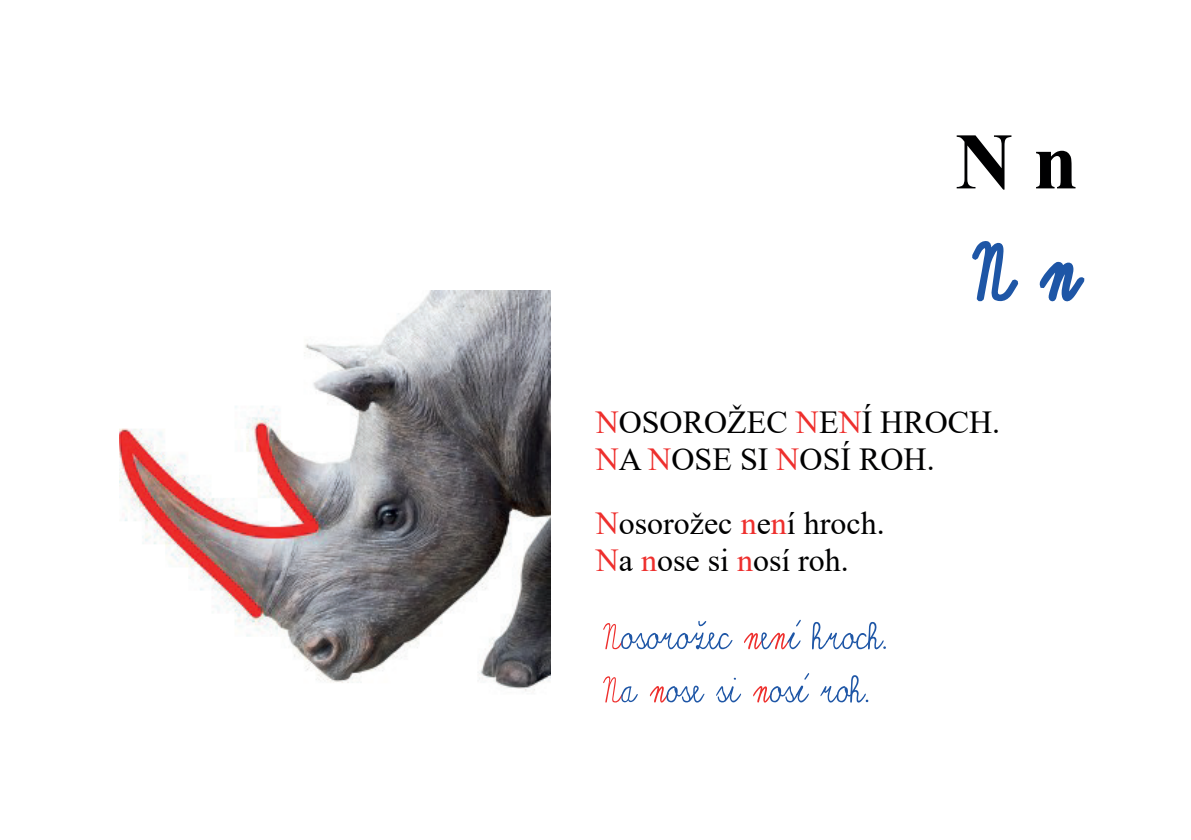
<style>
.page{position:relative;width:1191px;height:840px;background:#fff}
.page>*{position:absolute;margin:0;border:0;box-sizing:border-box;transform-origin:0 0}
.t1{font:700 80px "Times New Roman";color:#000001}
.t2{font:56px/53.2px "skolacek CE";color:#1e56a6}
.t3{font:32px/36.8px "Times New Roman";color:#000001}
.s1{color:#ee2f2d}
</style>
<div class="page">
<svg style="left:972px;top:241px;width:47px;height:61px"></svg>
<svg style="left:1039px;top:261px;width:45px;height:41px"></svg>
<img style="left:119px;top:291px;width:431px;height:400px">
<h1 class="t1" style="left:955px;top:116px;width:124px">N n</h1>
<p class="t3" style="left:596px;top:403px;width:406px"><span class="s1">N</span>OSOROŽEC <span class="s1">N</span>E<span class="s1">N</span>Í HROCH.<br><span class="s1">N</span>A <span class="s1">N</span>OSE SI <span class="s1">N</span>OSÍ ROH.</p>
<p class="t3" style="left:596px;top:504px;width:290px"><span class="s1">N</span>osorožec <span class="s1">n</span>e<span class="s1">n</span>í hroch.<br><span class="s1">N</span>a <span class="s1">n</span>ose si <span class="s1">n</span>osí roh.</p>
<h2 class="t2" style="left:596px;top:610px;width:293px"><span class="s1">N</span>osorožec <span class="s1">n</span>e<span class="s1">n</span>í hroch.<br><span class="s1">N</span>a <span class="s1">n</span>ose si <span class="s1">n</span>osí roh.</h2>
</div>
